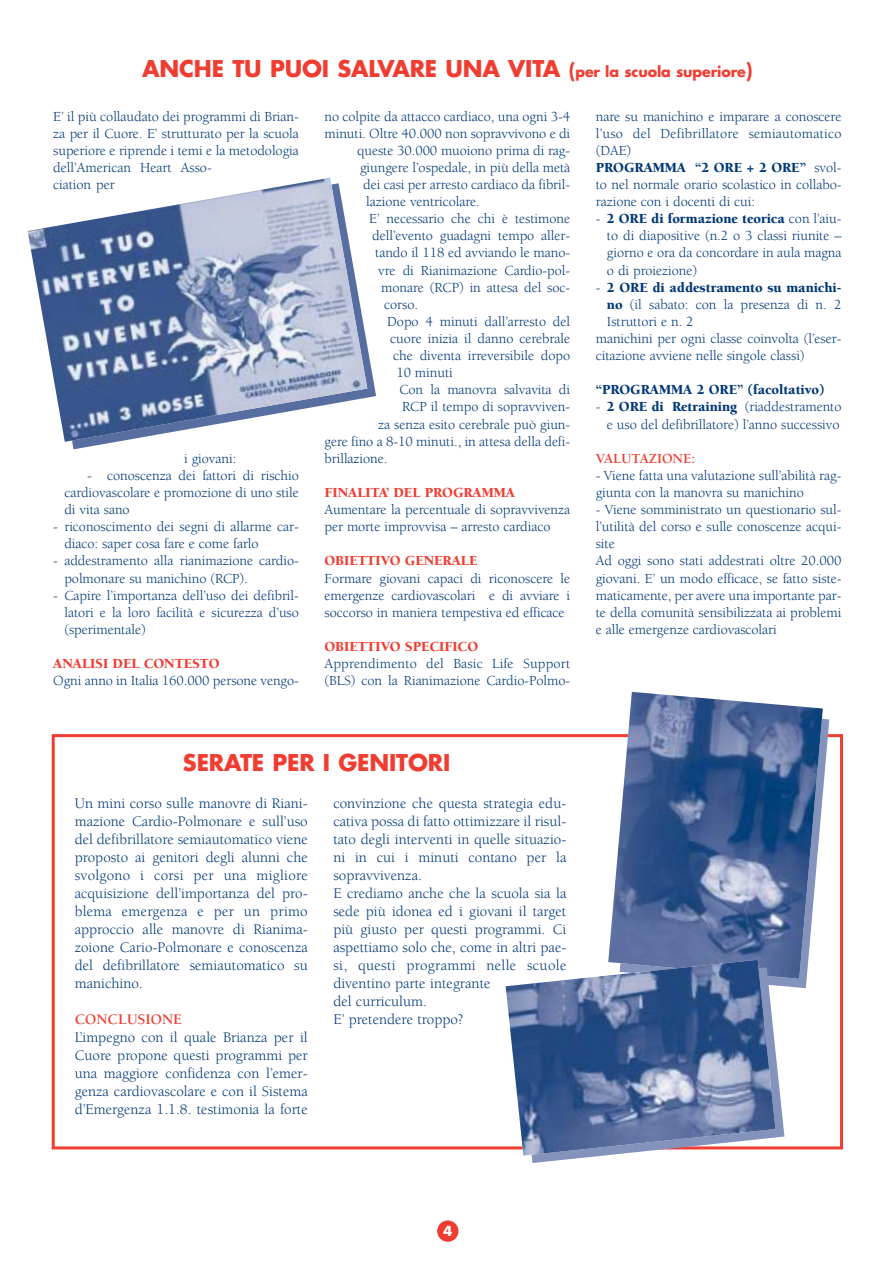
<style>
.page{position:relative;width:893px;height:1262px;background:#fff}
.page>*{position:absolute;margin:0;border:0;box-sizing:border-box;transform-origin:0 0}
.t1{font:700 22.5px "Futura";letter-spacing:-.005em;color:#ef3d32}
.t2{font:15px/18px "Berkeley";color:#003876;text-align:justify}
.t3{font:700 15px "Berkeley";color:#ef3d32}
.t4{font:14.25px/17.1px "Berkeley";letter-spacing:-.005em;color:#003876}
.t5{font:900 14.25px "Berkeley";letter-spacing:-.005em;color:#ef3d32}
.t6{font:900 14.25px "Berkeley";letter-spacing:-.005em;color:#003876}
.t7{font:700 14.25px "Berkeley";letter-spacing:-.005em;color:#ef3d32}
.t8{font:700 13.5px "Futura";color:#fff}
.s1{font-size:19.5px}
.s2{font-size:14.25px}
.s3{font-weight:900}
.s4{font-weight:400}
</style>
<div class="page">
<div style="left:52px;top:734px;width:791px;height:415px;border:3px solid #ef3d32"></div>
<div style="left:437px;top:1220px;width:21px;height:21px;background:#ef3d32;border-radius:50%"></div>
<svg style="left:72px;top:345px;width:304px;height:104px"></svg>
<img style="left:28px;top:178px;width:339px;height:264px">
<svg style="left:784px;top:708px;width:45px;height:280px"></svg>
<img style="left:608px;top:692px;width:214px;height:286px">
<svg style="left:523px;top:967px;width:261px;height:196px"></svg>
<img style="left:505px;top:959px;width:270px;height:196px">
<h1 class="t1" style="left:142px;top:59px;width:612px">ANCHE TU PUOI SALVARE UNA VITA <span class="s1">(</span><span class="s2">per la scuola superiore</span><span class="s1">)</span></h1>
<p class="t4" style="left:53px;top:109px;width:247px">E’ il più collaudato dei programmi di Brian&shy;za per il Cuore. E’ strutturato per la scuola superiore e riprende i temi e la metodologia dell’American Heart Asso-<br>ciation per</p>
<p class="t4" style="left:184px;top:451px;width:54px">i giovani:</p>
<p class="t4" style="left:64px;top:468px;width:236px;text-align:justify;text-indent:23px">- conoscenza dei fattori di rischio cardiovascolare e promozione di uno stile di vita sano</p>
<p class="t4" style="left:64px;top:519px;width:236px;text-indent:-11px">- riconoscimento dei segni di allarme car&shy;diaco: saper cosa fare e come farlo</p>
<p class="t4" style="left:64px;top:553px;width:236px;text-indent:-11px">- addestramento alla rianimazione cardio&shy;polmonare su manichino (RCP).</p>
<p class="t4" style="left:64px;top:588px;width:236px;text-align:justify;text-indent:-11px">- Capire l’importanza dell’uso dei defibril&shy;latori e la loro facilità e sicurezza d’uso (sperimentale)</p>
<p class="t5" style="left:53px;top:658px;width:168px">ANALISI DEL CONTESTO</p>
<p class="t4" style="left:53px;top:673px;width:247px">Ogni anno in Italia 160.000 persone vengo-</p>
<p class="t4" style="left:324px;top:109px;width:247px">no colpite da attacco cardiaco, una ogni 3-4</p>
<p class="t4" style="left:324px;top:126px;width:247px">minuti. Oltre 40.000 non sopravvivono e di</p>
<p class="t4" style="left:357px;top:143px;width:214px">queste 30.000 muoiono prima di rag-</p>
<p class="t4" style="left:360px;top:160px;width:211px">giungere l’ospedale, in più della metà</p>
<p class="t4" style="left:363px;top:177px;width:208px">dei casi per arresto cardiaco da fibril-</p>
<p class="t4" style="left:366px;top:194px;width:115px">lazione ventricolare.</p>
<p class="t4" style="left:369px;top:211px;width:202px">E’ necessario che chi è testimone</p>
<p class="t4" style="left:372px;top:229px;width:199px">dell’evento guadagni tempo aller-</p>
<p class="t4" style="left:375px;top:246px;width:196px">tando il 118 ed avviando le mano-</p>
<p class="t4" style="left:378px;top:263px;width:193px">vre di Rianimazione Cardio-pol-</p>
<p class="t4" style="left:381px;top:280px;width:190px">monare (RCP) in attesa del soc-</p>
<p class="t4" style="left:384px;top:297px;width:35px">corso.</p>
<p class="t4" style="left:387px;top:314px;width:184px">Dopo 4 minuti dall’arresto del</p>
<p class="t4" style="left:390px;top:331px;width:181px">cuore inizia il danno cerebrale</p>
<p class="t4" style="left:393px;top:348px;width:178px">che diventa irreversibile dopo</p>
<p class="t4" style="left:396px;top:365px;width:58px">10 minuti</p>
<p class="t4" style="left:399px;top:382px;width:172px">Con la manovra salvavita di</p>
<p class="t4" style="left:402px;top:400px;width:169px">RCP il tempo di sopravviven-</p>
<p class="t4" style="left:378px;top:417px;width:193px">za senza esito cerebrale può giun-</p>
<p class="t4" style="left:324px;top:434px;width:247px">gere fino a 8-10 minuti., in attesa della defi-</p>
<p class="t4" style="left:324px;top:451px;width:65px">brillazione.</p>
<p class="t5" style="left:324px;top:487px;width:192px">FINALITA’ DEL PROGRAMMA</p>
<p class="t4" style="left:324px;top:502px;width:247px">Aumentare la percentuale di sopravvivenza per morte improvvisa – arresto cardiaco</p>
<p class="t5" style="left:324px;top:555px;width:154px">OBIETTIVO GENERALE</p>
<p class="t4" style="left:324px;top:571px;width:247px;text-align:justify">Formare giovani capaci di riconoscere le emergenze cardiovascolari e di avviare i soccorso in maniera tempestiva ed efficace</p>
<p class="t5" style="left:324px;top:641px;width:155px">OBIETTIVO SPECIFICO</p>
<p class="t4" style="left:324px;top:656px;width:247px">Apprendimento del Basic Life Support (BLS) con la Rianimazione Cardio-Polmo-</p>
<p class="t4" style="left:595px;top:109px;width:247px">nare su manichino e imparare a conoscere l’uso del Defibrillatore semiautomatico (DAE)<br><span class="s3">PROGRAMMA “2 ORE + 2 ORE”</span> svol&shy;to nel normale orario scolastico in collabo&shy;razione con i docenti di cui:</p>
<p class="t4" style="left:607px;top:211px;width:236px;text-align:justify;text-indent:-11px">- <span class="s3">2 ORE di formazione teorica</span> con l’aiu&shy;to di diapositive (n.2 o 3 classi riunite – giorno e ora da concordare in aula magna o di proiezione)</p>
<p class="t6" style="left:595px;top:282px;width:247px"><span class="s4">-</span> 2 ORE di addestramento su manichi-</p>
<p class="t4" style="left:607px;top:297px;width:236px"><span class="s3">no</span> (il sabato: con la presenza di n. 2</p>
<p class="t4" style="left:607px;top:314px;width:88px">Istruttori e n. 2</p>
<p class="t4" style="left:595px;top:331px;width:247px">manichini per ogni classe coinvolta (l’eser-</p>
<p class="t4" style="left:595px;top:348px;width:210px">citazione avviene nelle singole classi)</p>
<p class="t6" style="left:595px;top:384px;width:230px">“PROGRAMMA 2 ORE” (facoltativo)</p>
<p class="t4" style="left:595px;top:400px;width:247px;text-align:right">- <span class="s3">2 ORE di Retraining</span> (riaddestramento e uso del defibrillatore) l’anno successivo</p>
<p class="t7" style="left:595px;top:453px;width:101px">VALUTAZIONE:</p>
<p class="t4" style="left:595px;top:468px;width:247px">- Viene fatta una valutazione sull’abilità rag&shy;giunta con la manovra su manichino</p>
<p class="t4" style="left:595px;top:502px;width:247px">- Viene somministrato un questionario sul&shy;l’utilità del corso e sulle conoscenze acqui&shy;site<br>Ad oggi sono stati addestrati oltre 20.000 giovani. E’ un modo efficace, se fatto siste&shy;maticamente, per avere una importante par&shy;te della comunità sensibilizzata ai problemi e alle emergenze cardiovascolari</p>
<h1 class="t1" style="left:183px;top:752px;width:269px">SERATE PER I GENITORI</h1>
<p class="t2" style="left:75px;top:795px;width:234px">Un mini corso sulle manovre di Riani&shy;mazione Cardio-Polmonare e sull’uso del defibrillatore semiautomatico viene proposto ai genitori degli alunni che svolgono i corsi per una migliore acquisizione dell’importanza del pro&shy;blema emergenza e per un primo approccio alle manovre di Rianima&shy;zoione Cario-Polmonare e conoscenza del defibrillatore semiautomatico su manichino.</p>
<p class="t3" style="left:75px;top:1013px;width:109px">CONCLUSIONE</p>
<p class="t2" style="left:75px;top:1029px;width:234px">L’impegno con il quale Brianza per il Cuore propone questi programmi per una maggiore confidenza con l’emer&shy;genza cardiovascolare e con il Sistema d’Emergenza 1.1.8. testimonia la forte</p>
<p class="t2" style="left:333px;top:795px;width:234px;text-align:left">convinzione che questa strategia edu&shy;cativa possa di fatto ottimizzare il risul&shy;tato degli interventi in quelle situazio&shy;ni in cui i minuti contano per la sopravvivenza.<br>E crediamo anche che la scuola sia la sede più idonea ed i giovani il target più giusto per questi programmi. Ci aspettiamo solo che, come in altri pae&shy;si, questi programmi nelle scuole diventino parte integrante<br>del curriculum.<br>E’ pretendere troppo?</p>
<p class="t8" style="left:443px;top:1224px;width:11px">4</p>
</div>
